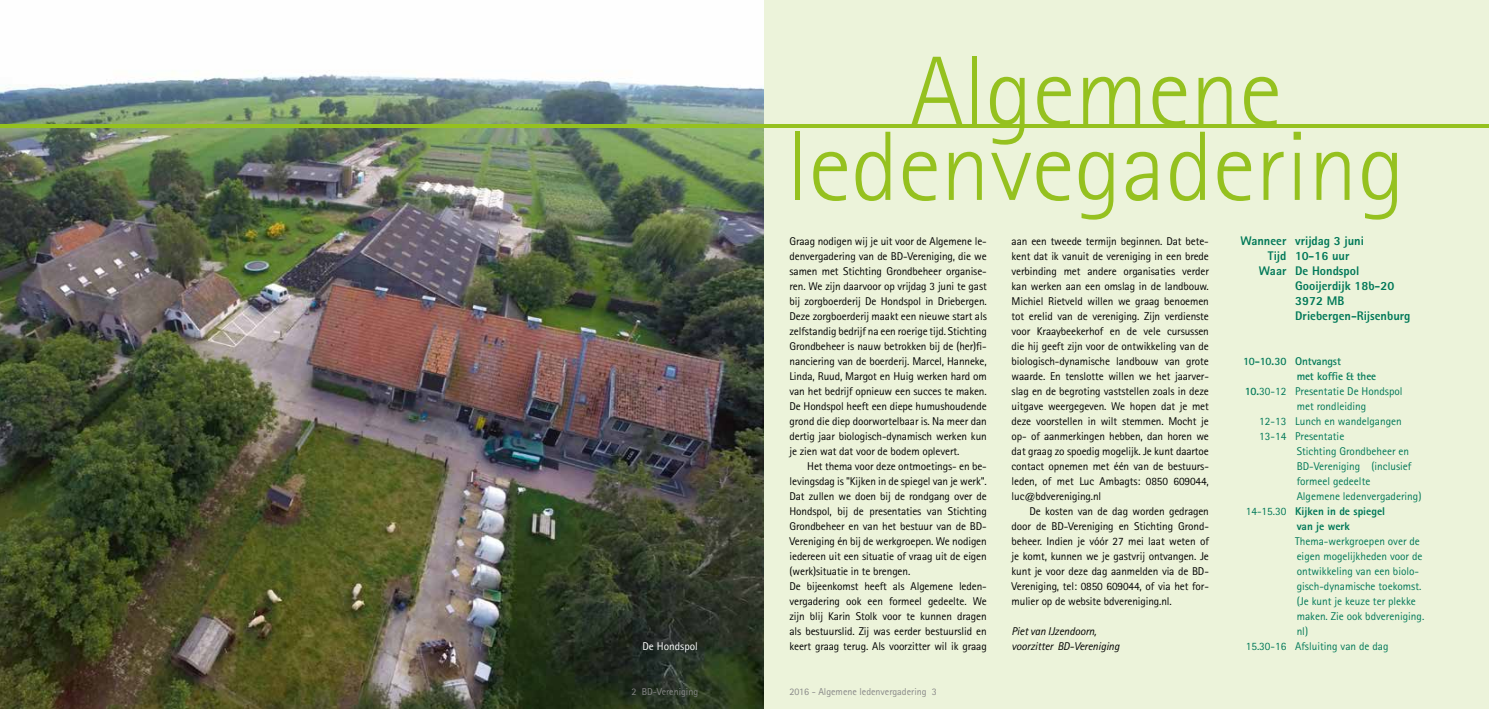
<style>
.page{position:relative;width:1489px;height:709px;background:#fff}
.page>*{position:absolute;margin:0;border:0;box-sizing:border-box;transform-origin:0 0}
.t1{font:300 98.75px/75px "Rotis Sans Serif";color:#95c11f;text-align:center}
.t2{font:800 12.5px "Rotis Sans Serif";color:#007858}
.t3{font:11.25px/15px "Rotis Sans Serif";letter-spacing:-.01em;color:#000;text-align:justify}
.t4{font:11.25px "Rotis Sans Serif";color:#007858}
.t5{font:italic 11.25px/15px "Rotis Sans Serif";letter-spacing:-.01em;color:#000}
.t6{font:800 11.25px "Rotis Sans Serif";color:#007858}
.t7{font:700 11.25px "Rotis Sans Serif";letter-spacing:-.01em;color:#007858}
.t8{font:11.25px "Rotis Sans Serif";color:#fff}
.t9{font:10px "Rotis Sans Serif";color:#878787}
.s1{font-weight:700}
.s2{font-weight:400}
</style>
<div class="page">
<div style="left:742px;top:0;width:746px;height:709px;background:#ecf3da"></div>
<img style="left:0;top:0;width:763px;height:709px">
<hr style="left:0;top:124px;width:1488px;height:4px;background:#95c11f">
<h1 class="t1" style="left:787px;top:54px;width:619px">Algemene ledenvegadering</h1>
<p class="t3" style="left:789px;top:233px;width:199px">Graag nodigen wij je uit voor de Algemene le&shy;denvergadering van de BD-Vereniging, die we samen met Stichting Grondbeheer organise&shy;ren. We zijn daarvoor op vrijdag 3 juni te gast bij zorgboerderij De Hondspol in Driebergen.<br>Deze zorgboerderij maakt een nieuwe start als zelfstandig bedrijf na een roerige tijd. Stichting Grondbeheer is nauw betrokken bij de (her)fi&shy;nanciering van de boerderij. Marcel, Hanneke, Linda, Ruud, Margot en Huig werken hard om van het bedrijf opnieuw een succes te maken.<br>De Hondspol heeft een diepe humushoudende grond die diep doorwortelbaar is. Na meer dan dertig jaar biologisch-dynamisch werken kun je zien wat dat voor de bodem oplevert.</p>
<p class="t3" style="left:789px;top:458px;width:199px;text-align:left;text-indent:18px">Het thema voor deze ontmoetings- en be&shy;levingsdag is "Kijken in de spiegel van je werk".<br>Dat zullen we doen bij de rondgang over de Hondspol, bij de presentaties van Stichting Grondbeheer en van het bestuur van de BD-Vereniging én bij de werkgroepen. We nodigen iedereen uit een situatie of vraag uit de eigen (werk)situatie in te brengen.<br>De bijeenkomst heeft als Algemene leden&shy;vergadering ook een formeel gedeelte. We zijn blij Karin Stolk voor te kunnen dragen als bestuurslid. Zij was eerder bestuurslid en keert graag terug. Als voorzitter wil ik graag</p>
<p class="t8" style="left:642px;top:639px;width:57px">De Hondspol</p>
<p class="t9" style="left:631px;top:685px;width:68px">2 BD-Vereniging</p>
<p class="t9" style="left:789px;top:685px;width:149px">2016 - Algemene ledenvergadering 3</p>
<p class="t3" style="left:1011px;top:233px;width:199px">aan een tweede termijn beginnen. Dat bete&shy;kent dat ik vanuit de vereniging in een brede verbinding met andere organisaties verder kan werken aan een omslag in de landbouw.<br>Michiel Rietveld willen we graag benoemen tot erelid van de vereniging. Zijn verdienste voor Kraaybeekerhof en de vele cursussen die hij geeft zijn voor de ontwikkeling van de biologisch-dynamische landbouw van grote waarde. En tenslotte willen we het jaarver&shy;slag en de begroting vaststellen zoals in deze uitgave weergegeven. We hopen dat je met deze voorstellen in wilt stemmen. Mocht je op- of aanmerkingen hebben, dan horen we dat graag zo spoedig mogelijk. Je kunt daartoe contact opnemen met één van de bestuurs&shy;leden, of met Luc Ambagts: 0850 609044, luc@bdvereniging.nl</p>
<p class="t3" style="left:1011px;top:503px;width:199px;text-indent:18px">De kosten van de dag worden gedragen door de BD-Vereniging en Stichting Grond&shy;beheer. Indien je vóór 27 mei laat weten of je komt, kunnen we je gastvrij ontvangen. Je kunt je voor deze dag aanmelden via de BD-Vereniging, tel: 0850 609044, of via het for&shy;mulier op de website bdvereniging.nl.</p>
<p class="t5" style="left:1011px;top:623px;width:109px">Piet van IJzendoorn, voorzitter BD-Vereniging</p>
<p class="t2" style="left:1240px;top:232px;width:125px">Wanneer vrijdag 3 juni</p>
<p class="t2" style="left:1267px;top:247px;width:83px">Tijd 10-16 uur</p>
<p class="t2" style="left:1258px;top:262px;width:102px">Waar De Hondspol</p>
<p class="t2" style="left:1294px;top:277px;width:101px">Gooijerdijk 18b-20</p>
<p class="t2" style="left:1294px;top:292px;width:51px">3972 MB</p>
<p class="t2" style="left:1294px;top:307px;width:117px">Driebergen-Rijsenburg</p>
<p class="t7" style="left:1242px;top:354px;width:99px">10-10.30 Ontvangst</p>
<p class="t7" style="left:1296px;top:369px;width:81px">met koffie &amp; thee</p>
<p class="t4" style="left:1244px;top:384px;width:159px"><span class="s1">10.</span>30-12 Presentatie De Hondspol</p>
<p class="t4" style="left:1296px;top:399px;width:71px">met rondleiding</p>
<p class="t4" style="left:1259px;top:414px;width:144px">12-13 Lunch en wandelgangen</p>
<p class="t4" style="left:1259px;top:429px;width:86px">13-14 Presentatie</p>
<p class="t4" style="left:1296px;top:444px;width:114px">Stichting Grondbeheer en</p>
<p class="t4" style="left:1296px;top:459px;width:116px">BD-Vereniging (inclusief</p>
<p class="t4" style="left:1296px;top:474px;width:75px">formeel gedeelte</p>
<p class="t4" style="left:1296px;top:489px;width:126px">Algemene ledenvergadering)</p>
<p class="t6" style="left:1245px;top:504px;width:141px"><span class="s2">14-15.30</span> Kijken in de spiegel</p>
<p class="t6" style="left:1296px;top:519px;width:55px">van je werk</p>
<p class="t4" style="left:1294px;top:534px;width:126px">Thema-werkgroepen over de</p>
<p class="t4" style="left:1296px;top:549px;width:127px">eigen mogelijkheden voor de</p>
<p class="t4" style="left:1296px;top:564px;width:124px">ontwikkeling van een biolo-</p>
<p class="t4" style="left:1296px;top:579px;width:126px">gisch-dynamische toekomst.</p>
<p class="t4" style="left:1296px;top:594px;width:121px">(Je kunt je keuze ter plekke</p>
<p class="t4" style="left:1296px;top:609px;width:129px">maken. Zie ook bdvereniging.</p>
<p class="t4" style="left:1296px;top:624px;width:13px">nl)</p>
<p class="t4" style="left:1245px;top:639px;width:144px">15.30-16 Afsluiting van de dag</p>
</div>
